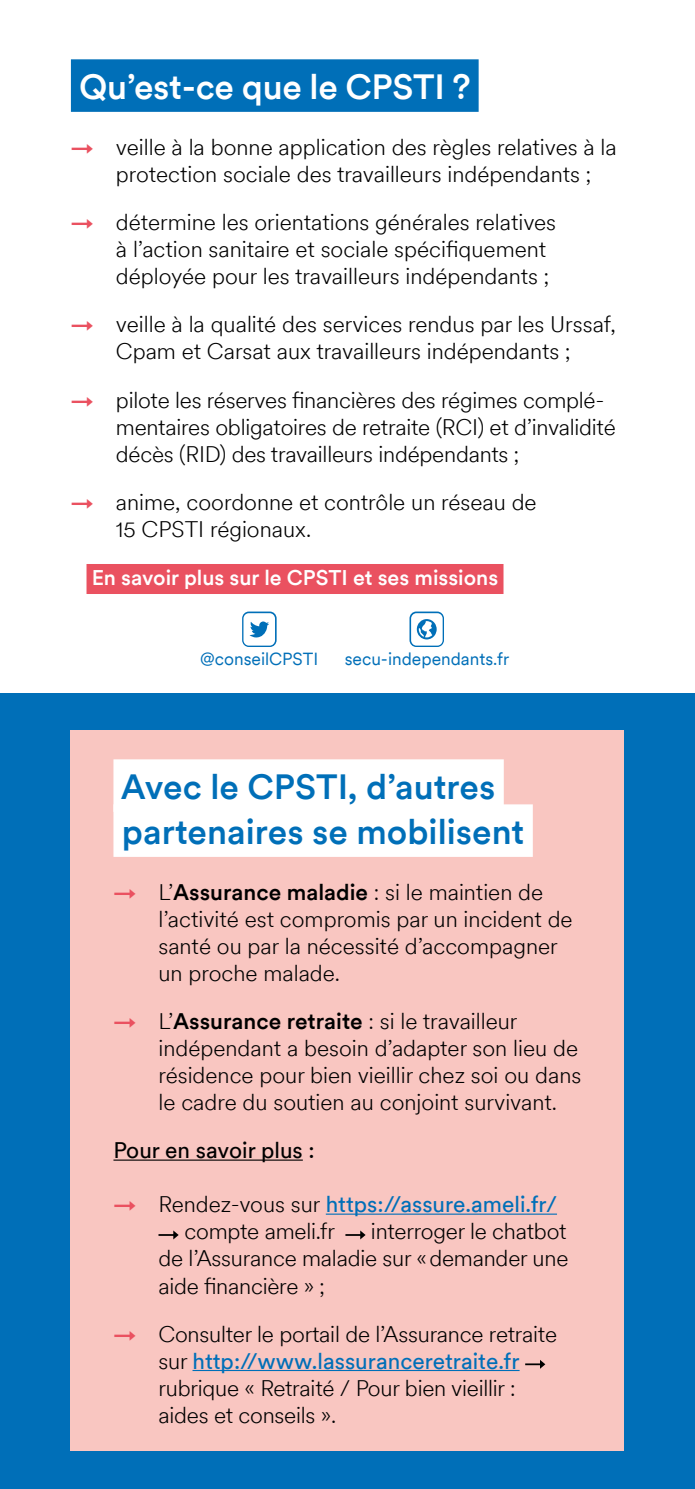
<style>
.page{position:relative;width:695px;height:1489px;background:#fff}
.page>*{position:absolute;margin:0;border:0;box-sizing:border-box;transform-origin:0 0}
.t1{font:500 35px/45px "Circular";color:#006fb8}
.t2{font:500 35px "Circular";letter-spacing:-.01em;color:#fff}
.t3{font:300 22.5px/27px "Circular";color:#000}
.t4{font:22.5px "Circular";color:#000}
.t5{font:500 21.25px "Circular";color:#fff}
.t6{font:17.5px "Circular";color:#006fb8}
.s1{font-weight:500;font-size:21.25px;color:#ea5160}
.s2{font-weight:500}
.s3{font-weight:400;color:#006fb8}
</style>
<div class="page">
<div style="left:0;top:693px;width:694px;height:795px;background:#006fb8"></div>
<div style="left:71px;top:59px;width:407px;height:53px;background:#006fb8"></div>
<div style="left:71px;top:730px;width:553px;height:720px;background:#f9c6c1"></div>
<div style="left:113px;top:759px;width:390px;height:52px;background:#fff"></div>
<div style="left:113px;top:804px;width:419px;height:52px;background:#fff"></div>
<hr style="left:113px;top:1159px;width:190px;height:1px;background:#000">
<hr style="left:326px;top:1213px;width:231px;height:1px;background:#006fb8">
<hr style="left:192px;top:1369px;width:327px;height:1px;background:#006fb8">
<svg style="left:158px;top:1230px;width:21px;height:9px"></svg>
<svg style="left:345px;top:1230px;width:20px;height:9px"></svg>
<svg style="left:525px;top:1360px;width:20px;height:8px"></svg>
<svg style="left:242px;top:611px;width:34px;height:36px"></svg>
<svg style="left:409px;top:611px;width:35px;height:36px"></svg>
<div style="left:86px;top:564px;width:417px;height:30px;background:#ea5160"></div>
<h1 class="t2" style="left:79px;top:66px;width:393px">Qu’est-ce que le CPSTI ?</h1>
<p class="t3" style="left:116px;top:134px;width:502px;text-indent:-45px"><span class="s1">→</span> veille à la bonne application des règles relatives à la protection sociale des travailleurs indépendants ;</p>
<p class="t3" style="left:116px;top:209px;width:441px;text-indent:-45px"><span class="s1">→</span> détermine les orientations générales relatives à l’action sanitaire et sociale spécifiquement déployée pour les travailleurs indépendants ;</p>
<p class="t3" style="left:71px;top:311px;width:546px;text-align:center"><span class="s1">→</span> veille à la qualité des services rendus par les Urssaf,<br>Cpam et Carsat aux travailleurs indépendants ;</p>
<p class="t3" style="left:116px;top:386px;width:501px;text-indent:-45px"><span class="s1">→</span> pilote les réserves financières des régimes complé&shy;mentaires obligatoires de retraite (RCI) et d’invalidité décès (RID) des travailleurs indépendants ;</p>
<p class="t3" style="left:116px;top:489px;width:422px;text-indent:-45px"><span class="s1">→</span> anime, coordonne et contrôle un réseau de<br>15 CPSTI régionaux.</p>
<p class="t5" style="left:92px;top:565px;width:408px">En savoir plus sur le CPSTI et ses missions</p>
<p class="t6" style="left:200px;top:647px;width:120px">@conseilCPSTI</p>
<p class="t6" style="left:344px;top:647px;width:166px">secu-independants.fr</p>
<h1 class="t1" style="left:121px;top:765px;width:405px">Avec le CPSTI, d’autres partenaires se mobilisent</h1>
<p class="t3" style="left:158px;top:878px;width:415px;text-indent:-45px"><span class="s1">→</span> L’<span class="s2">Assurance maladie</span> : si le maintien de l’activité est compromis par un incident de santé ou par la nécessité d’accompagner un proche malade.</p>
<p class="t3" style="left:158px;top:1007px;width:424px;text-indent:-45px"><span class="s1">→</span> L’<span class="s2">Assurance retraite</span> : si le travailleur indépendant a besoin d’adapter son lieu de résidence pour bien vieillir chez soi ou dans le cadre du soutien au conjoint survivant.</p>
<p class="t4" style="left:113px;top:1136px;width:203px">Pour en savoir plus :</p>
<p class="t3" style="left:184px;top:1191px;width:374px;text-indent:-71px"><span class="s1">→</span> Rendez-vous sur <span class="s3">https://assure.ameli.fr/ </span>compte ameli.fr</p>
<p class="t3" style="left:158px;top:1218px;width:411px;text-align:justify;text-indent:212px">interroger le chatbot de l’Assurance maladie sur «demander une aide financière » ;</p>
<p class="t3" style="left:158px;top:1320px;width:400px;text-indent:-45px"><span class="s1">→</span> Consulter le portail de l’Assurance retraite sur <span class="s3">http://www.lassuranceretraite.fr </span>rubrique « Retraité / Pour bien vieillir : aides et conseils ».</p>
</div>
